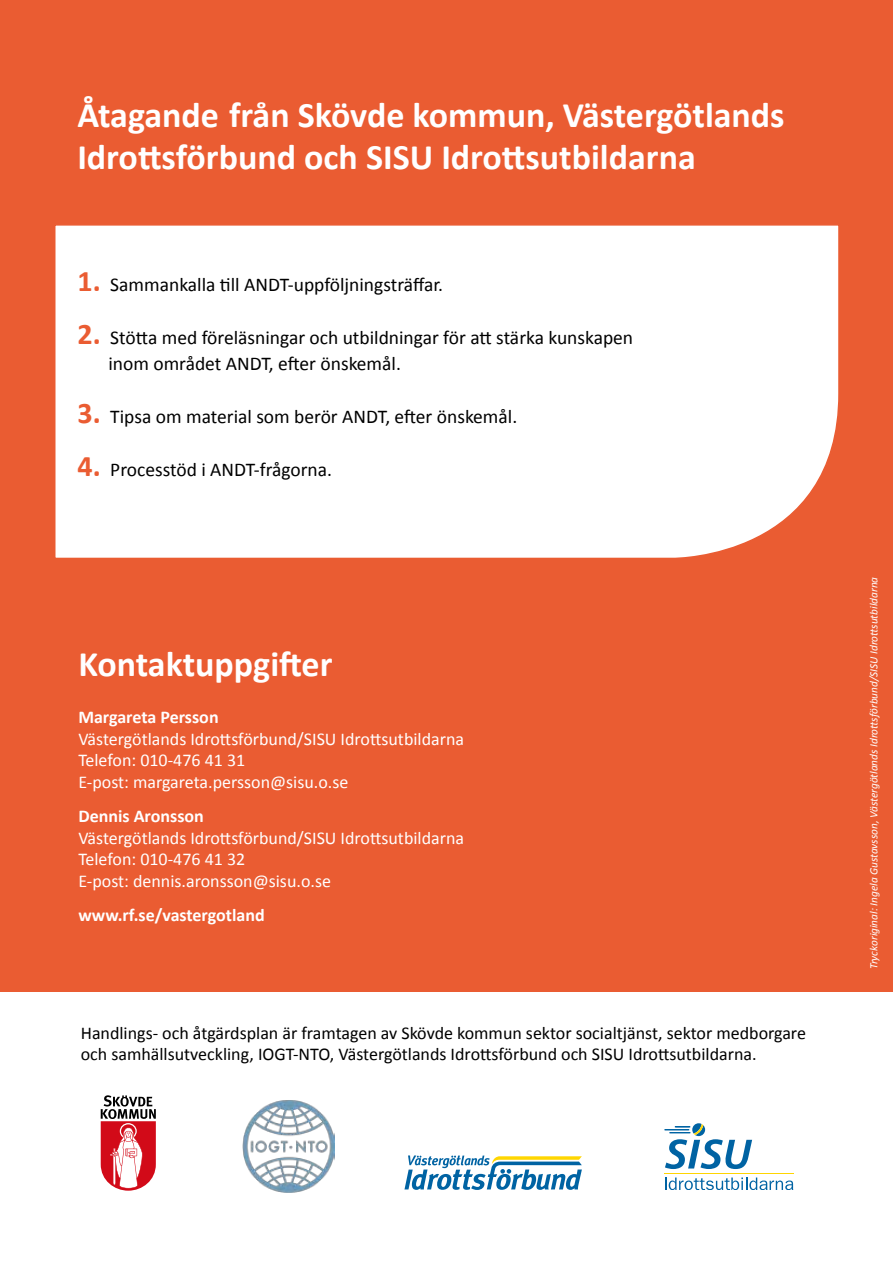
<style>
.page{position:relative;width:893px;height:1263px;background:#fff}
.page>*{position:absolute;margin:0;border:0;box-sizing:border-box;transform-origin:0 0}
.t1{font:700 36px/42px "Calibri";color:#fff}
.t2{font:19.5px/25.2px "Calibri";color:#000}
.t3{font:18px/21.6px "Calibri";color:#fff}
.t4{font:18px/21.6px "Calibri";color:#000}
.t5{font:700 18px "Calibri";color:#fff}
.t6{font:italic 11.25px "Calibri";color:#fff}
.s1{font-weight:700;font-size:30px;color:#ea5c32}
</style>
<div class="page">
<div style="left:0;top:0;width:893px;height:991px;background:#ea5c32"></div>
<div style="left:55px;top:225px;width:784px;height:333px;background:#fff"></div>
<svg style="left:665px;top:1123px;width:87px;height:46px"></svg>
<hr style="left:664px;top:1173px;width:129px;height:1px;background:#ffd500">
<svg style="left:665px;top:1177px;width:128px;height:13px"></svg>
<svg style="left:693px;top:1124px;width:10px;height:11px"></svg>
<svg style="left:101px;top:1095px;width:55px;height:96px"></svg>
<svg style="left:404px;top:1155px;width:178px;height:35px"></svg>
<img style="left:243px;top:1100px;width:92px;height:92px">
<h1 class="t1" style="left:77px;top:94px;width:709px">Åtagande från Skövde kommun, Västergötlands<br>Idrottsförbund och SISU Idrottsutbildarna</h1>
<p class="t2" style="left:78px;top:272px;width:367px"><span class="s1">1.</span> Sammankalla till ANDT-uppföljningsträffar.</p>
<p class="t2" style="left:108px;top:325px;width:526px;text-indent:-31px"><span class="s1">2.</span> Stötta med föreläsningar och utbildningar för att stärka kunskapen inom området ANDT, efter önskemål.</p>
<p class="t2" style="left:78px;top:404px;width:441px"><span class="s1">3.</span> Tipsa om material som berör ANDT, efter önskemål.</p>
<p class="t2" style="left:78px;top:457px;width:256px"><span class="s1">4.</span> Processtöd i ANDT-frågorna.</p>
<h1 class="t1" style="left:78px;top:643px;width:256px">Kontaktuppgifter</h1>
<p class="t5" style="left:78px;top:705px;width:142px">Margareta Persson</p>
<p class="t3" style="left:78px;top:728px;width:387px">Västergötlands Idrottsförbund/SISU Idrottsutbildarna<br>Telefon: 010-476 41 31<br>E-post: margareta.persson@sisu.o.se</p>
<p class="t5" style="left:78px;top:805px;width:127px">Dennis Aronsson</p>
<p class="t3" style="left:78px;top:827px;width:387px">Västergötlands Idrottsförbund/SISU Idrottsutbildarna<br>Telefon: 010-476 41 32<br>E-post: dennis.aronsson@sisu.o.se</p>
<p class="t5" style="left:78px;top:904px;width:188px">www.rf.se/vastergotland</p>
<p class="t4" style="left:81px;top:1022px;width:727px">Handlings- och åtgärdsplan är framtagen av Skövde kommun sektor socialtjänst, sektor medborgare och samhällsutveckling, IOGT-NTO, Västergötlands Idrottsförbund och SISU Idrottsutbildarna.</p>
<p class="t6" style="left:866px;top:969px;width:394px;rotate:-90deg">Tryckoriginal: Ingela Gustavsson, Västergötlands Idrottsförbund/SISU Idrottsutbildarna</p>
</div>
